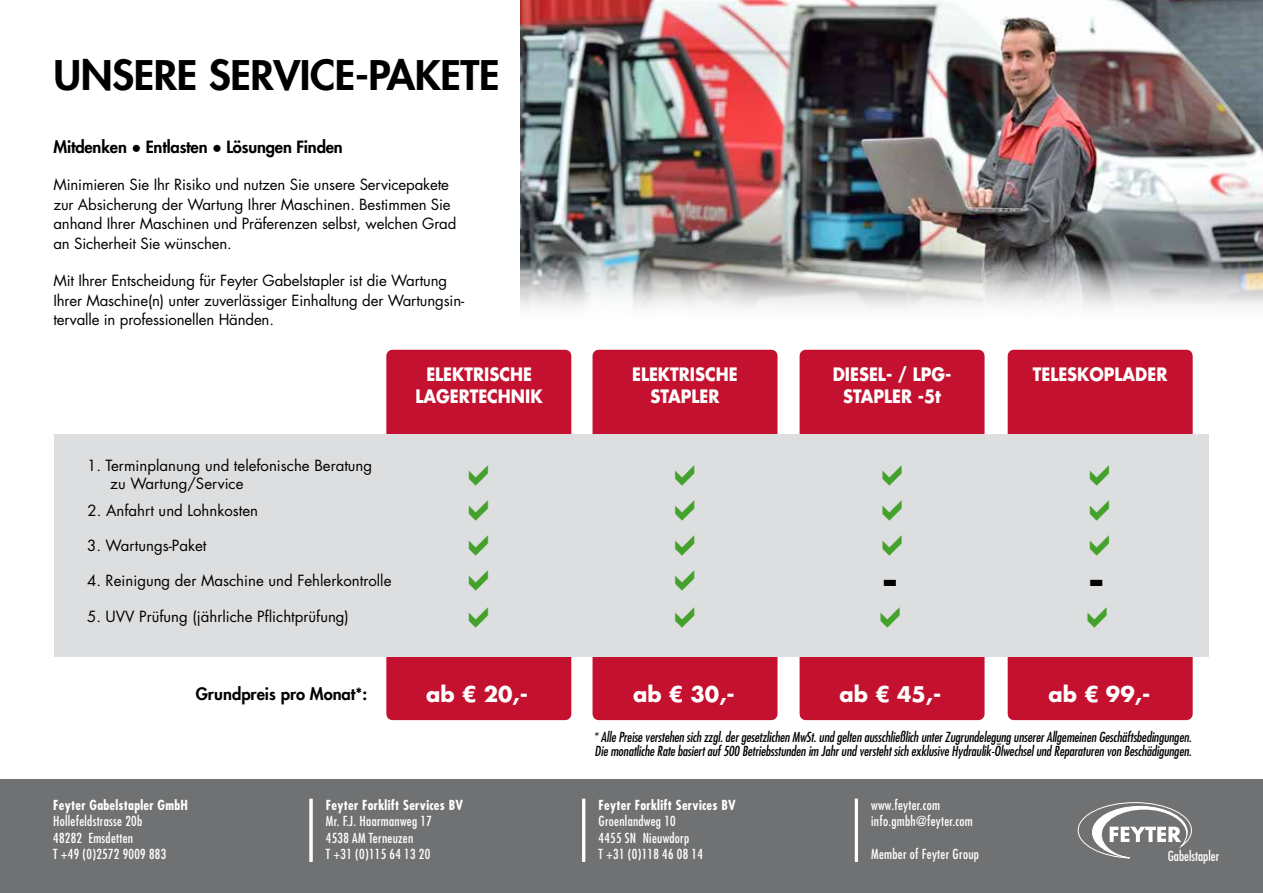
<style>
.page{position:relative;width:1263px;height:893px;background:#fff}
.page>*{position:absolute;margin:0;border:0;box-sizing:border-box;transform-origin:0 0}
.t1{font:700 40.8px "Futura Std";color:#000}
.t2{font:800 39.9px "Futura";letter-spacing:-.01em;color:#000;scale:1.05 1}
.t3{font:700 21px "Futura Std";color:#fff}
.t4{font:700 18px/21.6px "Futura Std";color:#fff;text-align:center;scale:.9 1}
.t5{font:800 16.5px "Futura";letter-spacing:-.01em;color:#000}
.t6{font:15px/19.5px "Futura Std";letter-spacing:-.01em;color:#000}
.t7{font:condensed 13.5px/14.2px "Futura Std";color:#000}
.t8{font:condensed 13.5px/16.5px "Futura Std";letter-spacing:.02em;color:#fff}
.t9{font:700 condensed 13.5px "Futura Std";letter-spacing:.02em;color:#fff}
.t10{font:condensed 13.5px "Futura Std";color:#fff}
.s1{font-family:"Arial";font-weight:400}
</style>
<div class="page">
<div style="left:0;top:779px;width:1263px;height:114px;background:#707172"></div>
<img style="left:520px;top:0;width:743px;height:259px">
<svg style="left:433px;top:259px;width:830px;height:96px"></svg>
<div style="left:592px;top:350px;width:185px;height:370px;background:#c4112f"></div>
<div style="left:1008px;top:350px;width:185px;height:370px;background:#c4112f"></div>
<div style="left:799px;top:350px;width:185px;height:370px;background:#c4112f"></div>
<div style="left:386px;top:350px;width:185px;height:370px;background:#c4112f"></div>
<div style="left:54px;top:435px;width:1155px;height:222px;background:#dddedf"></div>
<hr style="left:310px;top:799px;width:3px;height:63px;background:#fff">
<hr style="left:582px;top:799px;width:3px;height:63px;background:#fff">
<hr style="left:855px;top:799px;width:3px;height:63px;background:#fff">
<svg style="left:1077px;top:802px;width:115px;height:57px"></svg>
<h2 class="t2" style="left:53px;top:48px;width:426px">UNSERE SERVICE-PAKETE</h2>
<p class="t5" style="left:53px;top:136px;width:291px">Mitdenken <span class="s1">●</span> Entlasten <span class="s1">●</span> Lösungen Finden</p>
<p class="t6" style="left:53px;top:175px;width:405px">Minimieren Sie Ihr Risiko und nutzen Sie unsere Servicepakete zur Absicherung der Wartung Ihrer Maschinen. Bestimmen Sie anhand Ihrer Maschinen und Präferenzen selbst, welchen Grad an Sicherheit Sie wünschen.</p>
<p class="t6" style="left:53px;top:271px;width:412px">Mit Ihrer Entscheidung für Feyter Gabelstapler ist die Wartung<br>Ihrer Maschine(n) unter zuverlässiger Einhaltung der Wartungsin&shy;tervalle in professionellen Händen.</p>
<p class="t4" style="left:415px;top:363px;width:143px">ELEKTRISCHE<br>LAGERTECHNIK</p>
<p class="t6" style="left:110px;top:457px;width:263px;line-height:18px;text-indent:-23px">1. Terminplanung und telefonische Beratung zu Wartung/Service</p>
<p class="t6" style="left:88px;top:501px;width:172px">2. Anfahrt und Lohnkosten</p>
<p class="t6" style="left:87px;top:536px;width:121px">3. Wartungs-Paket</p>
<p class="t6" style="left:87px;top:571px;width:306px">4. Reinigung der Maschine und Fehlerkontrolle</p>
<p class="t6" style="left:87px;top:607px;width:263px">5. UVV Prüfung (jährliche Pflichtprüfung)</p>
<p class="t4" style="left:632px;top:363px;width:119px">ELEKTRISCHE<br>STAPLER</p>
<p class="t4" style="left:833px;top:363px;width:134px">DIESEL- / LPG-<br>STAPLER -5t</p>
<p class="t4" style="left:1033px;top:363px;width:151px">TELESKOPLADER</p>
<h1 class="t1" style="left:882px;top:553px;width:18px">-</h1>
<h1 class="t1" style="left:1088px;top:553px;width:18px">-</h1>
<p class="t5" style="left:196px;top:683px;width:173px">Grundpreis pro Monat*:</p>
<h3 class="t3" style="left:426px;top:680px;width:103px">ab € 20,-</h3>
<h3 class="t3" style="left:633px;top:680px;width:103px">ab € 30,-</h3>
<h3 class="t3" style="left:840px;top:680px;width:103px">ab € 45,-</h3>
<h3 class="t3" style="left:1048px;top:680px;width:103px">ab € 99,-</h3>
<p class="t7" style="left:594px;top:730px;width:602px">* Alle Preise verstehen sich zzgl.dergesetzlichen MwSt.und gelten ausschließlich unterZugrundelegung unsererAllgemeinen Geschäftsbedingungen.<br>Die monatliche Rate basiertauf500 Betriebsstunden im Jahrund verstehtsich exklusive Hydraulik-Ölwechselund Reparaturen von Beschädigungen.</p>
<p class="t9" style="left:53px;top:796px;width:136px">Feyter Gabelstapler GmbH</p>
<p class="t8" style="left:53px;top:813px;width:114px">Hollefeldstrasse 20b<br>48282 Emsdetten<br>T +49 (0)2572 9009 883</p>
<p class="t9" style="left:326px;top:796px;width:139px">Feyter Forklift Services BV</p>
<p class="t8" style="left:326px;top:813px;width:108px">Mr. F.J. Haarmanweg 17<br>4538 AM Terneuzen<br>T +31 (0)115 64 13 20</p>
<p class="t9" style="left:599px;top:796px;width:139px">Feyter Forklift Services BV</p>
<p class="t8" style="left:599px;top:813px;width:106px">Groenlandweg 10<br>4455 SN Nieuwdorp<br>T +31 (0)118 46 08 14</p>
<p class="t8" style="left:871px;top:796px;width:103px">www.feyter.com info.gmbh@feyter.com</p>
<p class="t8" style="left:871px;top:846px;width:109px">Member of Feyter Group</p>
<p class="t10" style="left:1168px;top:848px;width:53px">Gabelstapler</p>
</div>
